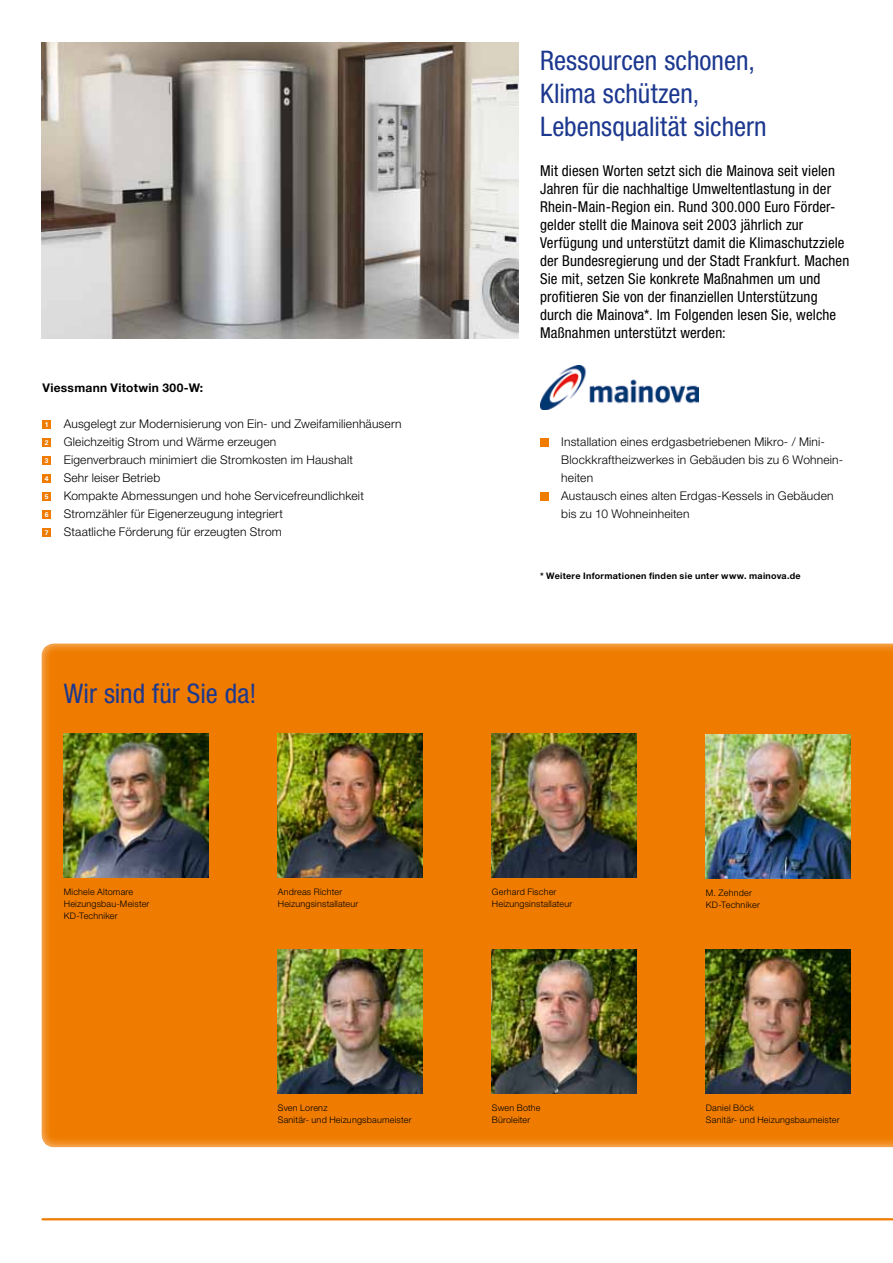
<style>
.page{position:relative;width:893px;height:1263px;background:#fff}
.page>*{position:absolute;margin:0;border:0;box-sizing:border-box;transform-origin:0 0}
.t1{font:condensed 27px/33px "Helvetica Neue LT Std";color:#1c388f}
.t2{font:condensed 15px/18px "Helvetica Neue LT Std";letter-spacing:.01em;color:#000}
.t3{font:300 12px/18px "Helvetica Neue LT Std";letter-spacing:.015em;color:#000}
.t4{font:700 12px "Helvetica Neue LT Std";letter-spacing:.025em;color:#000}
.t5{font:300 9px/12px "Helvetica Neue LT Std";letter-spacing:.025em;color:#000}
.t6{font:700 9px "Helvetica Neue LT Std";letter-spacing:.03em;color:#000}
.t7{font:700 6.75px "Univers LT Std";color:#fff}
</style>
<div class="page">
<hr style="left:43px;top:1218px;width:850px;height:2px;background:#ef7c00">
<div style="left:540px;top:438px;width:8px;height:8px;background:#ef7c00"></div>
<div style="left:540px;top:492px;width:8px;height:8px;background:#ef7c00"></div>
<img style="left:41px;top:43px;width:478px;height:295px">
<div style="left:43px;top:420px;width:8px;height:8px;background:#ef7c00"></div>
<div style="left:43px;top:438px;width:8px;height:8px;background:#ef7c00"></div>
<div style="left:43px;top:456px;width:8px;height:8px;background:#ef7c00"></div>
<div style="left:43px;top:474px;width:8px;height:8px;background:#ef7c00"></div>
<div style="left:43px;top:492px;width:8px;height:8px;background:#ef7c00"></div>
<div style="left:43px;top:510px;width:8px;height:8px;background:#ef7c00"></div>
<div style="left:43px;top:528px;width:8px;height:8px;background:#ef7c00"></div>
<img style="left:540px;top:366px;width:158px;height:43px">
<div style="left:41px;top:642px;width:852px;height:506px;background:#fff;opacity:.75"></div>
<img style="left:64px;top:733px;width:144px;height:144px">
<img style="left:278px;top:733px;width:144px;height:144px">
<img style="left:492px;top:733px;width:144px;height:144px">
<img style="left:706px;top:734px;width:144px;height:144px">
<img style="left:278px;top:949px;width:144px;height:144px">
<img style="left:492px;top:949px;width:144px;height:144px">
<img style="left:706px;top:949px;width:144px;height:144px">
<h1 class="t1" style="left:540px;top:43px;width:228px">Ressourcen schonen,<br>Klima schützen,<br>Lebensqualität sichern</h1>
<p class="t4" style="left:43px;top:381px;width:162px">Viessmann Vitotwin 300-W:</p>
<p class="t7" style="left:45px;top:420px;width:5px">1</p>
<p class="t3" style="left:64px;top:415px;width:339px">Ausgelegt zur Modernisierung von Ein- und Zweifamilienhäusern</p>
<p class="t7" style="left:45px;top:438px;width:5px">2</p>
<p class="t3" style="left:64px;top:433px;width:214px">Gleichzeitig Strom und Wärme erzeugen</p>
<p class="t7" style="left:45px;top:456px;width:5px">3</p>
<p class="t3" style="left:64px;top:451px;width:291px">Eigenverbrauch minimiert die Stromkosten im Haushalt</p>
<p class="t7" style="left:45px;top:474px;width:5px">4</p>
<p class="t3" style="left:64px;top:469px;width:98px">Sehr leiser Betrieb</p>
<p class="t7" style="left:45px;top:492px;width:5px">5</p>
<p class="t3" style="left:64px;top:487px;width:302px">Kompakte Abmessungen und hohe Servicefreundlichkeit</p>
<p class="t7" style="left:45px;top:510px;width:5px">6</p>
<p class="t3" style="left:64px;top:505px;width:221px">Stromzähler für Eigenerzeugung integriert</p>
<p class="t7" style="left:45px;top:528px;width:5px">7</p>
<p class="t3" style="left:64px;top:523px;width:220px">Staatliche Förderung für erzeugten Strom</p>
<h1 class="t1" style="left:64px;top:676px;width:194px">Wir sind für Sie da!</h1>
<p class="t2" style="left:540px;top:162px;width:311px">Mit diesen Worten setzt sich die Mainova seit vielen Jahren für die nachhaltige Umweltentlastung in der Rhein-Main-Region ein. Rund 300.000 Euro Förder&shy;gelder stellt die Mainova seit 2003 jährlich zur Verfügung und unterstützt damit die Klimaschutzziele der Bundesregierung und der Stadt Frankfurt. Machen Sie mit, setzen Sie konkrete Maßnahmen um und profitieren Sie von der finanziellen Unterstützung durch die Mainova*. Im Folgenden lesen Sie, welche Maßnahmen unterstützt werden:</p>
<p class="t3" style="left:561px;top:433px;width:283px">Installation eines erdgasbetriebenen Mikro- / Mini-Blockkraftheizwerkes in Gebäuden bis zu 6 Wohnein&shy;heiten<br>Austausch eines alten Erdgas-Kessels in Gebäuden bis zu 10 Wohneinheiten</p>
<p class="t6" style="left:540px;top:570px;width:262px">* Weitere Informationen finden sie unter www. mainova.de</p>
<p class="t5" style="left:64px;top:886px;width:87px">Michele Altomare<br>Heizungsbau-Meister<br>KD-Techniker</p>
<p class="t5" style="left:278px;top:885px;width:82px">Andreas Richter<br>Heizungsinstallateur</p>
<p class="t5" style="left:492px;top:885px;width:82px">Gerhard Fischer<br>Heizungsinstallateur</p>
<p class="t5" style="left:706px;top:887px;width:55px">M. Zehnder<br>KD-Techniker</p>
<p class="t5" style="left:278px;top:1102px;width:135px">Sven Lorenz<br>Sanitär- und Heizungsbaumeister</p>
<p class="t5" style="left:492px;top:1102px;width:50px">Swen Bothe<br>Büroleiter</p>
<p class="t5" style="left:706px;top:1102px;width:135px">Daniel Böck<br>Sanitär- und Heizungsbaumeister</p>
</div>
